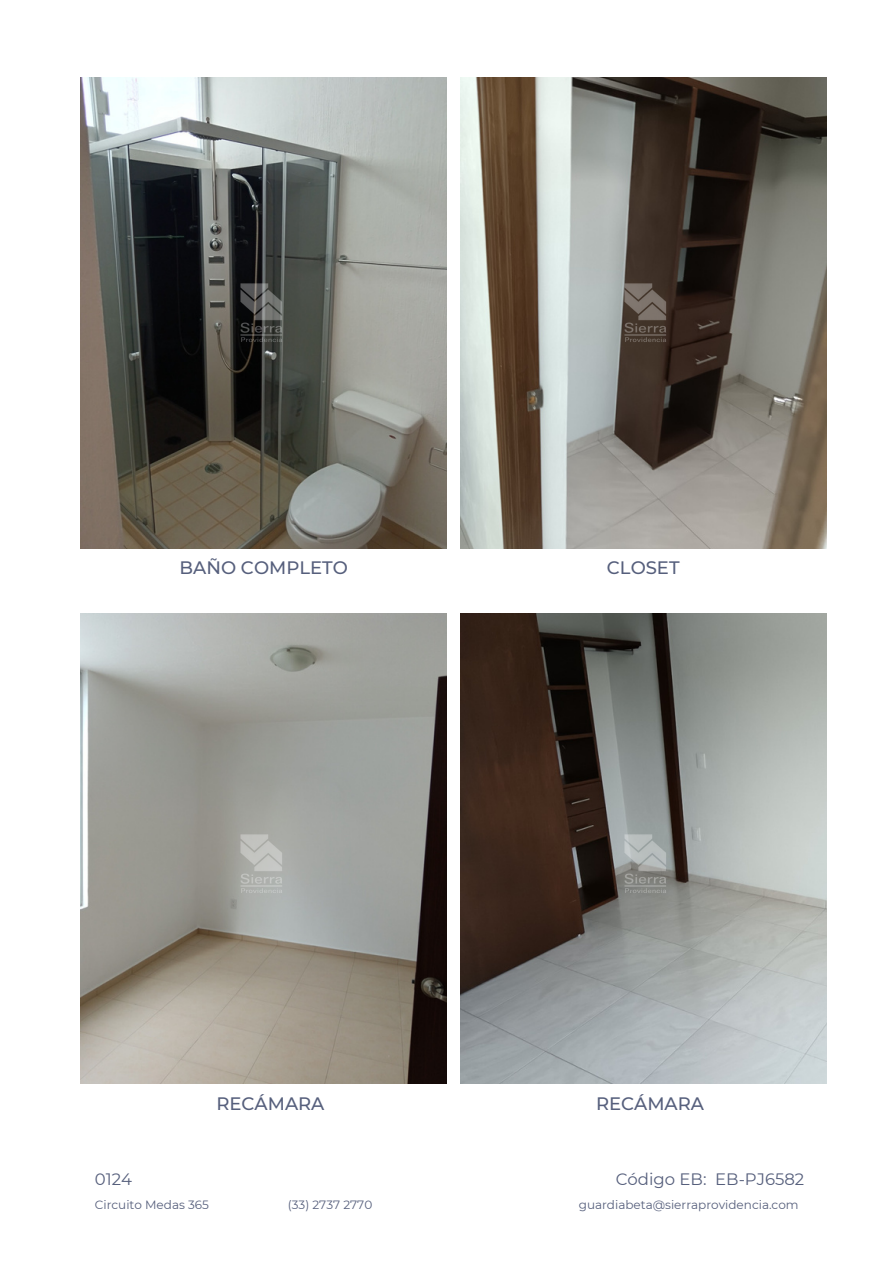
<style>
.page{position:relative;width:893px;height:1264px;background:#fff}
.page>*{position:absolute;margin:0;border:0;box-sizing:border-box;transform-origin:0 0}
.t1{font:500 18px "Montserrat";color:#565f7c}
.t2{font:16.5px "Montserrat";color:#565f7c}
.t3{font:12px "Montserrat";color:#565f7c}
</style>
<div class="page">
<img style="left:81px;top:78px;width:365px;height:470px">
<img style="left:460px;top:78px;width:366px;height:470px">
<img style="left:81px;top:613px;width:365px;height:470px">
<img style="left:460px;top:613px;width:366px;height:470px">
<img style="left:232px;top:827px;width:54px;height:72px">
<img style="left:616px;top:827px;width:54px;height:72px">
<img style="left:232px;top:277px;width:54px;height:72px">
<img style="left:616px;top:277px;width:54px;height:72px">
<p class="t1" style="left:179px;top:556px;width:170px">BAÑO COMPLETO</p>
<h1 class="t1" style="left:607px;top:556px;width:74px">CLOSET</h1>
<p class="t1" style="left:216px;top:1092px;width:109px">RECÁMARA</p>
<h1 class="t1" style="left:596px;top:1092px;width:109px">RECÁMARA</h1>
<h1 class="t2" style="left:95px;top:1169px;width:39px">0124</h1>
<p class="t2" style="left:615px;top:1169px;width:190px">Código EB: EB-PJ6582</p>
<p class="t3" style="left:95px;top:1197px;width:116px">Circuito Medas 365</p>
<h1 class="t3" style="left:288px;top:1197px;width:86px">(33) 2737 2770</h1>
<h2 class="t3" style="left:578px;top:1197px;width:221px">guardiabeta@sierraprovidencia.com</h2>
</div>
